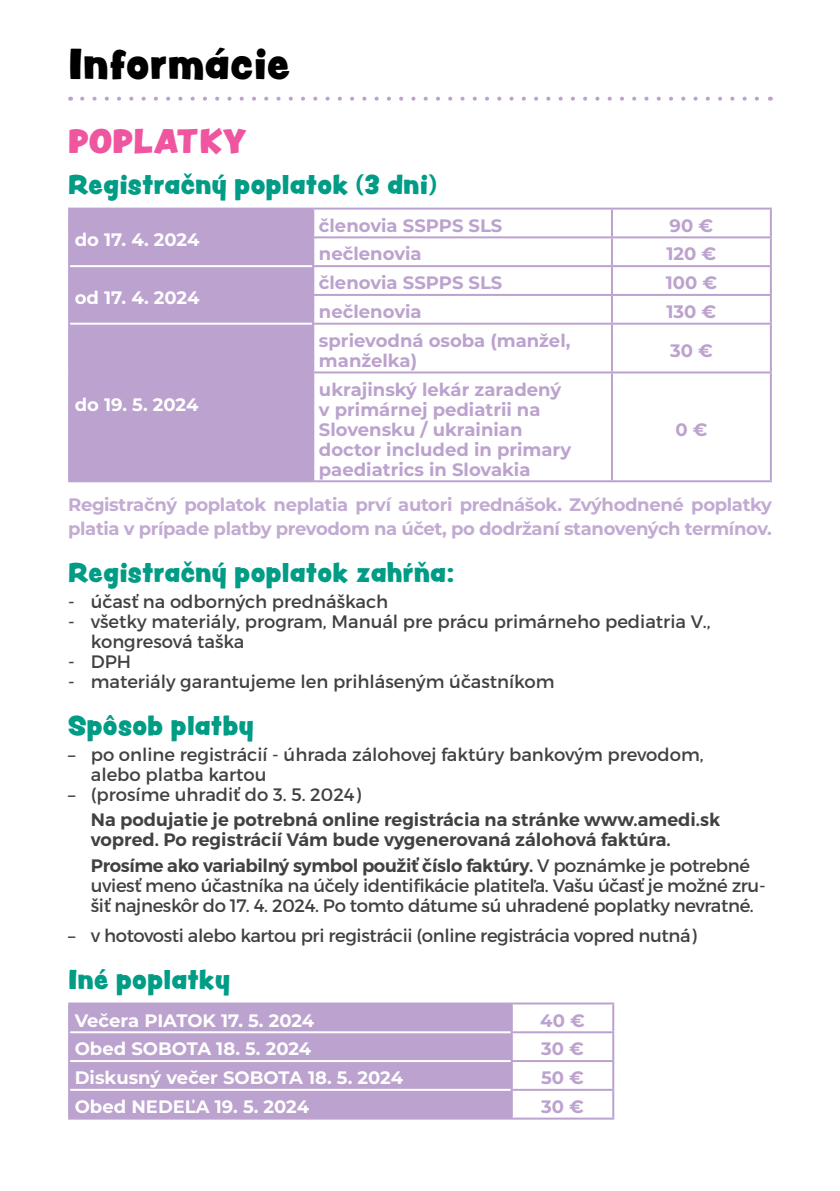
<style>
.page{position:relative;width:840px;height:1191px;background:#fff}
.page>*{position:absolute;margin:0;border:0;box-sizing:border-box;transform-origin:0 0}
.t1{font:38px "Peachy Keen JF";letter-spacing:.02em;color:#000}
.t2{font:30px "Peachy Keen JF";letter-spacing:.02em;color:#ef569f}
.t3{font:24px "Peachy Keen JF";letter-spacing:.02em;color:#009c86}
.t4{font:18px/20px "Montserrat";letter-spacing:-.01em;color:#414042}
.t5{font:700 18px/20px "Montserrat";color:#bca2ce}
.t6{font:700 18px/24px "Montserrat";letter-spacing:-.02em;color:#c2abd2}
.t7{font:700 18px "Montserrat";color:#fff}
.t8{font:600 18px/20px "Montserrat";color:#414042}
.s1{font-weight:600}
</style>
<div class="page">
<div style="left:70px;top:210px;width:242px;height:270px;background:#bca2ce"></div>
<hr style="left:70px;top:265px;width:242px;height:2px;background:#fff">
<hr style="left:70px;top:323px;width:242px;height:2px;background:#fff">
<hr style="left:769px;top:210px;width:2px;height:26px;background:#bca2ce">
<hr style="left:611px;top:208px;width:160px;height:2px;background:#bca2ce">
<hr style="left:610px;top:210px;width:2px;height:26px;background:#bca2ce">
<hr style="left:313px;top:208px;width:298px;height:2px;background:#bca2ce">
<hr style="left:312px;top:210px;width:2px;height:26px;background:#bca2ce">
<hr style="left:68px;top:208px;width:245px;height:2px;background:#bca2ce">
<hr style="left:68px;top:210px;width:2px;height:27px;background:#bca2ce">
<hr style="left:68px;top:237px;width:2px;height:29px;background:#bca2ce">
<hr style="left:769px;top:238px;width:2px;height:27px;background:#bca2ce">
<hr style="left:611px;top:236px;width:160px;height:2px;background:#bca2ce">
<hr style="left:610px;top:238px;width:2px;height:27px;background:#bca2ce">
<hr style="left:312px;top:236px;width:299px;height:2px;background:#bca2ce">
<hr style="left:312px;top:238px;width:2px;height:27px;background:#bca2ce">
<hr style="left:769px;top:267px;width:2px;height:27px;background:#bca2ce">
<hr style="left:611px;top:265px;width:160px;height:2px;background:#bca2ce">
<hr style="left:610px;top:267px;width:2px;height:27px;background:#bca2ce">
<hr style="left:312px;top:265px;width:299px;height:2px;background:#bca2ce">
<hr style="left:312px;top:267px;width:2px;height:27px;background:#bca2ce">
<hr style="left:68px;top:266px;width:2px;height:29px;background:#bca2ce">
<hr style="left:68px;top:295px;width:2px;height:29px;background:#bca2ce">
<hr style="left:769px;top:296px;width:2px;height:27px;background:#bca2ce">
<hr style="left:611px;top:294px;width:160px;height:2px;background:#bca2ce">
<hr style="left:610px;top:296px;width:2px;height:27px;background:#bca2ce">
<hr style="left:312px;top:294px;width:299px;height:2px;background:#bca2ce">
<hr style="left:312px;top:296px;width:2px;height:27px;background:#bca2ce">
<hr style="left:769px;top:325px;width:2px;height:46px;background:#bca2ce">
<hr style="left:769px;top:373px;width:2px;height:107px;background:#bca2ce">
<hr style="left:611px;top:323px;width:160px;height:2px;background:#bca2ce">
<hr style="left:611px;top:371px;width:160px;height:2px;background:#bca2ce">
<hr style="left:611px;top:480px;width:160px;height:2px;background:#bca2ce">
<hr style="left:610px;top:325px;width:2px;height:46px;background:#bca2ce">
<hr style="left:610px;top:373px;width:2px;height:107px;background:#bca2ce">
<hr style="left:312px;top:323px;width:299px;height:2px;background:#bca2ce">
<hr style="left:312px;top:371px;width:299px;height:2px;background:#bca2ce">
<hr style="left:313px;top:480px;width:298px;height:2px;background:#bca2ce">
<hr style="left:312px;top:325px;width:2px;height:46px;background:#bca2ce">
<hr style="left:312px;top:373px;width:2px;height:107px;background:#bca2ce">
<hr style="left:68px;top:324px;width:2px;height:48px;background:#bca2ce">
<hr style="left:68px;top:372px;width:2px;height:108px;background:#bca2ce">
<hr style="left:68px;top:480px;width:245px;height:2px;background:#bca2ce">
<div style="left:70px;top:1004px;width:440px;height:113px;background:#bca2ce"></div>
<hr style="left:70px;top:1031px;width:440px;height:2px;background:#fff">
<hr style="left:70px;top:1060px;width:440px;height:2px;background:#fff">
<hr style="left:70px;top:1088px;width:440px;height:2px;background:#fff">
<hr style="left:612px;top:1004px;width:2px;height:27px;background:#bca2ce">
<hr style="left:511px;top:1002px;width:103px;height:2px;background:#bca2ce">
<hr style="left:510px;top:1004px;width:2px;height:27px;background:#bca2ce">
<hr style="left:68px;top:1002px;width:443px;height:2px;background:#bca2ce">
<hr style="left:68px;top:1004px;width:2px;height:28px;background:#bca2ce">
<hr style="left:612px;top:1033px;width:2px;height:27px;background:#bca2ce">
<hr style="left:510px;top:1031px;width:104px;height:2px;background:#bca2ce">
<hr style="left:510px;top:1033px;width:2px;height:27px;background:#bca2ce">
<hr style="left:68px;top:1032px;width:2px;height:29px;background:#bca2ce">
<hr style="left:612px;top:1062px;width:2px;height:26px;background:#bca2ce">
<hr style="left:510px;top:1060px;width:104px;height:2px;background:#bca2ce">
<hr style="left:510px;top:1062px;width:2px;height:26px;background:#bca2ce">
<hr style="left:68px;top:1061px;width:2px;height:28px;background:#bca2ce">
<hr style="left:612px;top:1090px;width:2px;height:27px;background:#bca2ce">
<hr style="left:510px;top:1088px;width:104px;height:2px;background:#bca2ce">
<hr style="left:511px;top:1117px;width:103px;height:2px;background:#bca2ce">
<hr style="left:510px;top:1090px;width:2px;height:27px;background:#bca2ce">
<hr style="left:68px;top:1089px;width:2px;height:28px;background:#bca2ce">
<hr style="left:68px;top:1117px;width:443px;height:2px;background:#bca2ce">
<svg style="left:82px;top:97px;width:677px;height:4px"></svg>
<h1 class="t1" style="left:68px;top:35px;width:223px">Informácie</h1>
<h2 class="t2" style="left:68px;top:118px;width:179px">POPLATKY</h2>
<h3 class="t3" style="left:68px;top:166px;width:369px">Registračný poplatok (3 dni)</h3>
<p class="t5" style="left:319px;top:214px;width:185px">členovia SSPPS SLS</p>
<p class="t5" style="left:669px;top:214px;width:45px">90 €</p>
<p class="t7" style="left:75px;top:227px;width:126px">do 17. 4. 2024</p>
<p class="t5" style="left:319px;top:243px;width:104px">nečlenovia</p>
<p class="t5" style="left:666px;top:243px;width:51px">120 €</p>
<p class="t5" style="left:319px;top:272px;width:185px">členovia SSPPS SLS</p>
<p class="t5" style="left:665px;top:272px;width:53px">100 €</p>
<p class="t7" style="left:75px;top:284px;width:126px">od 17. 4. 2024</p>
<p class="t5" style="left:319px;top:301px;width:104px">nečlenovia</p>
<p class="t5" style="left:666px;top:291px;width:51px;line-height:38.8px">130 €<br>30 €</p>
<p class="t5" style="left:319px;top:329px;width:253px">sprievodná osoba (manžel, manželka)</p>
<p class="t5" style="left:319px;top:378px;width:254px">ukrajinský lekár zaradený v primárnej pediatrii na<br>Slovensku / ukrainian doctor included in primary paediatrics in Slovakia</p>
<p class="t6" style="left:68px;top:492px;width:705px">Registračný poplatok neplatia prví autori prednášok. Zvýhodnené poplatky platia v prípade platby prevodom na účet, po dodržaní stanovených termínov.</p>
<h3 class="t3" style="left:68px;top:554px;width:387px">Registračný poplatok zahŕňa:</h3>
<p class="t4" style="left:68px;top:591px;width:321px">- účasť na odborných prednáškach</p>
<p class="t4" style="left:91px;top:611px;width:621px;text-indent:-23px">- všetky materiály, program, Manuál pre prácu primárneho pediatria V., kongresová taška</p>
<p class="t4" style="left:68px;top:651px;width:64px">- DPH</p>
<p class="t4" style="left:68px;top:671px;width:487px">- materiály garantujeme len prihláseným účastníkom</p>
<h3 class="t3" style="left:68px;top:707px;width:187px">Spôsob platby</h3>
<p class="t4" style="left:91px;top:744px;width:614px;text-indent:-23px">– po online registrácií - úhrada zálohovej faktúry bankovým prevodom, alebo platba kartou</p>
<p class="t4" style="left:68px;top:784px;width:294px">– (prosíme uhradiť do 3. 5. 2024)</p>
<p class="t8" style="left:91px;top:810px;width:630px">Na podujatie je potrebná online registrácia na stránke www.amedi.sk vopred. Po registrácií Vám bude vygenerovaná zálohová faktúra.</p>
<p class="t4" style="left:91px;top:855px;width:676px"><span class="s1">Prosíme ako variabilný symbol použiť číslo faktúry.</span> V poznámke je potrebné uviesť meno účastníka na účely identifikácie platiteľa. Vašu účasť je možné zru&shy;šiť najneskôr do 17. 4. 2024. Po tomto dátume sú uhradené poplatky nevratné.</p>
<p class="t4" style="left:68px;top:925px;width:629px">– v hotovosti alebo kartou pri registrácii (online registrácia vopred nutná)</p>
<h3 class="t3" style="left:68px;top:961px;width:163px">Iné poplatky</h3>
<p class="t7" style="left:75px;top:1007px;width:241px">Večera PIATOK 17. 5. 2024</p>
<p class="t5" style="left:540px;top:1009px;width:46px">40 €</p>
<p class="t7" style="left:75px;top:1036px;width:238px">Obed SOBOTA 18. 5. 2024</p>
<p class="t5" style="left:541px;top:1038px;width:44px">30 €</p>
<p class="t7" style="left:75px;top:1064px;width:329px">Diskusný večer SOBOTA 18. 5. 2024</p>
<p class="t5" style="left:541px;top:1066px;width:44px">50 €</p>
<p class="t7" style="left:75px;top:1093px;width:236px">Obed NEDEĽA 19. 5. 2024</p>
<p class="t5" style="left:541px;top:1095px;width:44px">30 €</p>
<p class="t7" style="left:75px;top:392px;width:125px">do 19. 5. 2024</p>
<p class="t5" style="left:675px;top:418px;width:34px">0 €</p>
</div>
